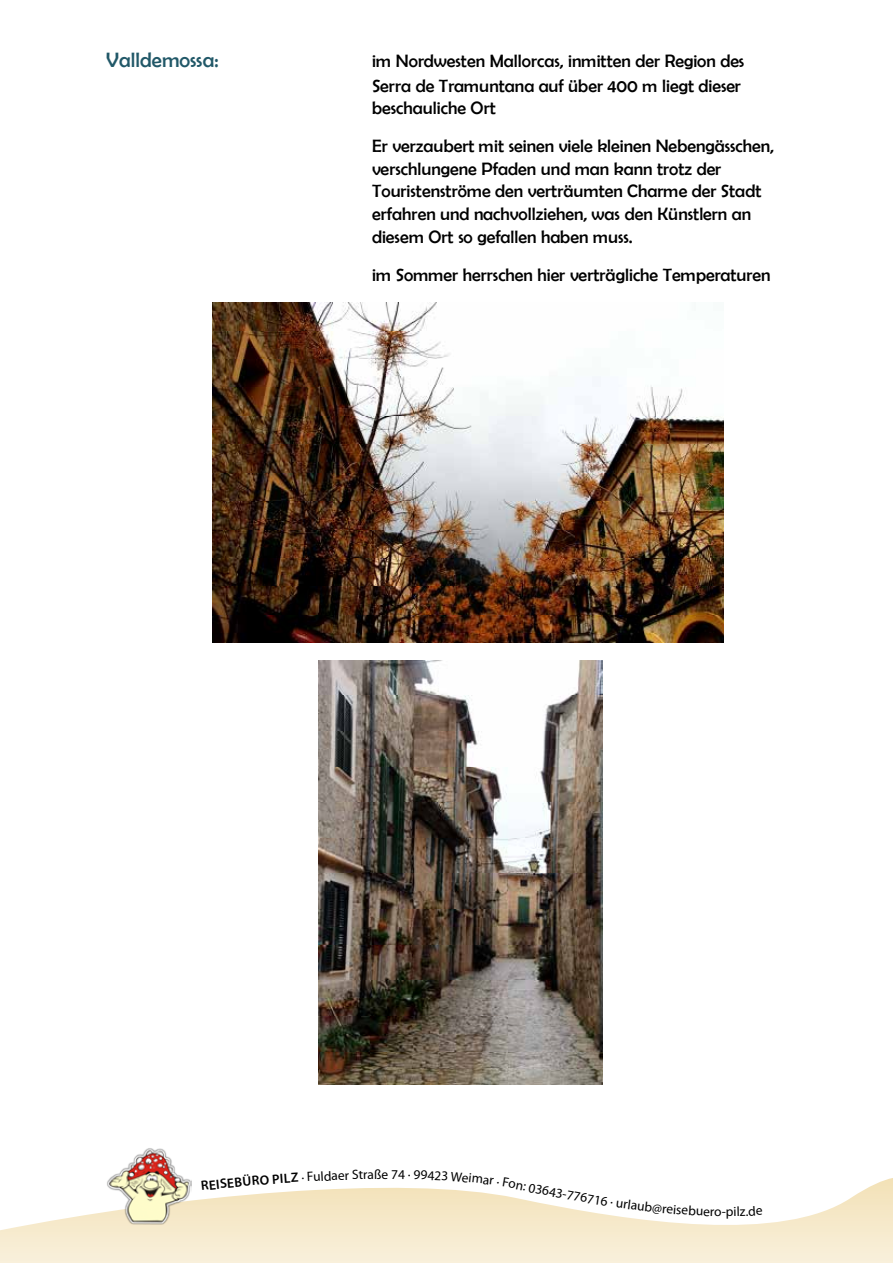
<style>
.page{position:relative;width:893px;height:1263px;background:#fff}
.page>*{position:absolute;margin:0;border:0;box-sizing:border-box;transform-origin:0 0}
.t1{font:20.85px "Berlin Sans FB";color:#215868}
.t2{font:18px/22.8px "Berlin Sans FB";color:#000}
.t3{font:13.5px "Myriad Pro";color:#000}
.t4{font:600 13.5px "Myriad Pro";color:#000}
</style>
<div class="page">
<svg style="left:0;top:1178px;width:893px;height:85px"></svg>
<img style="left:106px;top:1148px;width:86px;height:78px">
<img style="left:213px;top:303px;width:511px;height:339px">
<img style="left:319px;top:660px;width:284px;height:424px">
<svg style="left:332px;top:1178px;width:17px;height:2px"></svg>
<svg style="left:398px;top:1178px;width:128px;height:13px"></svg>
<svg style="left:587px;top:1194px;width:134px;height:22px"></svg>
<svg style="left:734px;top:1205px;width:28px;height:11px"></svg>
<p class="t1" style="left:106px;top:49px;width:114px">Valldemossa:</p>
<p class="t2" style="left:372px;top:50px;width:374px;line-height:23.4px">im Nordwesten Mallorcas, inmitten der Region des<br>Serra de Tramuntana auf über 400 m liegt dieser beschauliche Ort</p>
<p class="t2" style="left:372px;top:134px;width:404px">Er verzaubert mit seinen viele kleinen Nebengässchen, verschlungene Pfaden und man kann trotz der Touristenströme den verträumten Charme der Stadt erfahren und nachvollziehen, was den Künstlern an diesem Ort so gefallen haben muss.</p>
<p class="t2" style="left:372px;top:263px;width:400px">im Sommer herrschen hier verträgliche Temperaturen</p>
<p class="t4" style="left:200px;top:1178px;width:35px;rotate:-6deg">REISE</p>
<p class="t4" style="left:234px;top:1175px;width:36px;rotate:-5deg">BÜRO</p>
<p class="t4" style="left:272px;top:1172px;width:28px;rotate:-4deg">PILZ</p>
<p class="t3" style="left:301px;top:1170px;width:31px;rotate:-3deg">· Fuld</p>
<p class="t3" style="left:352px;top:1167px;width:31px;rotate:-1deg">Straß</p>
<p class="t3" style="left:382px;top:1167px;width:18px">e7</p>
<p class="t3" style="left:530px;top:1180px;width:36px;rotate:11deg">03643</p>
<p class="t3" style="left:564px;top:1186px;width:26px;rotate:10deg">-776</p>
<p class="t3" style="left:722px;top:1204px;width:13px">-p</p>
</div>
